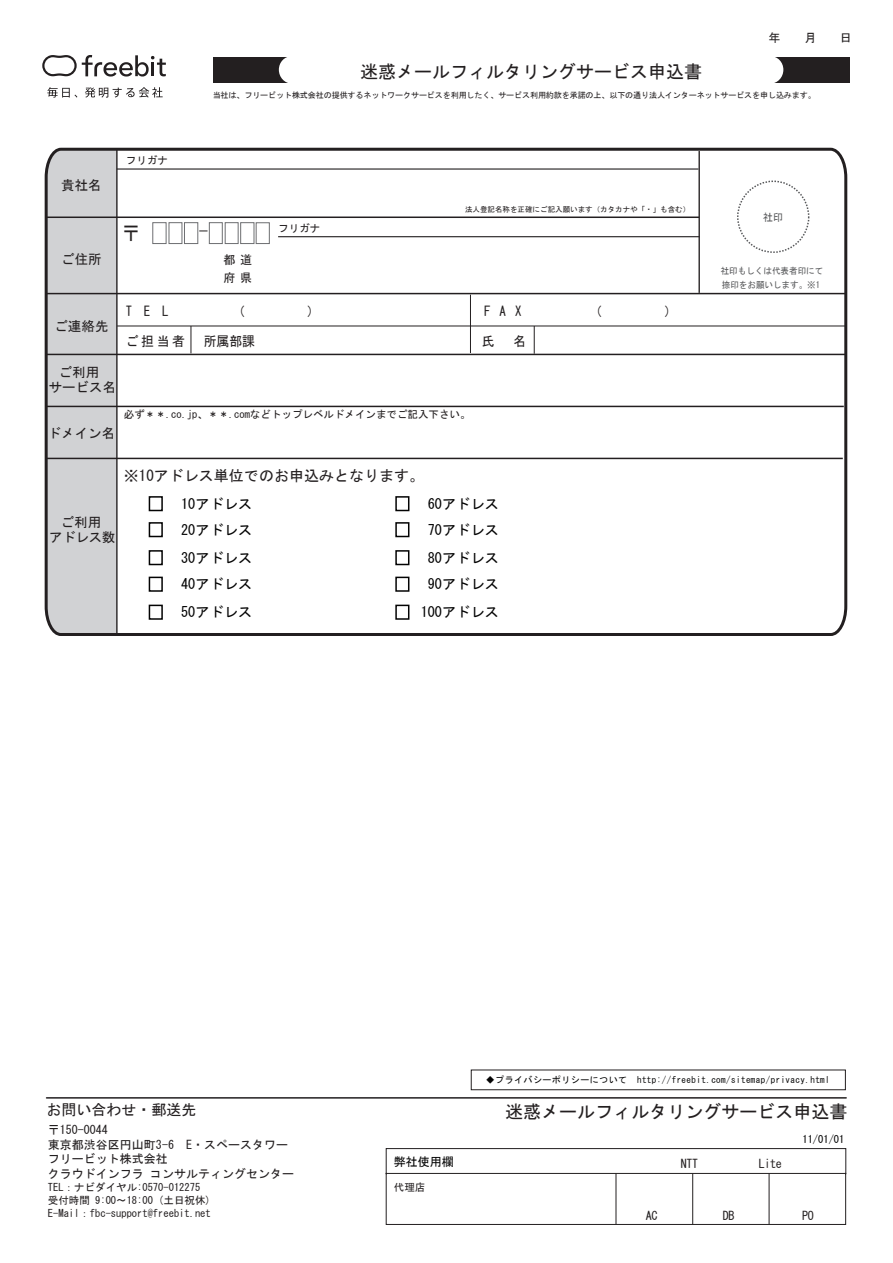
<style>
.page{position:relative;width:893px;height:1263px;background:#fff}
.page>*{position:absolute;margin:0;border:0;box-sizing:border-box;transform-origin:0 0}
.t1{font:19.2px "MS Gothic";color:#231f20}
.t2{font:18px "MS Gothic";color:#231f20}
.t3{font:15px "MS Gothic";color:#231f20}
.t4{font:14.25px/26px "MS Gothic";color:#030303}
.t5{font:13.5px/15px "MS Gothic";color:#231f20;text-align:center}
.t6{font:13.5px "MS Gothic";color:#231f20;scale:.95 1}
.t7{font:13.5px/15px "MS Gothic";letter-spacing:-.025em;color:#231f20;text-align:center}
.t8{font:12px/14.4px "MS Gothic";color:#231f20}
.t9{font:12px "MS Gothic";color:#030303}
.t10{font:10.5px/12.6px "MS Gothic";color:#231f20}
.t11{font:10.5px "MS Gothic";color:#030303}
.t12{font:10.5px "MS Gothic";color:#57585a;scale:.95 1}
.t13{font:9px "MS Gothic";letter-spacing:.05em;color:#030303}
.t14{font:9px/13.5px "MS Gothic";color:#57585a;scale:.95 1}
.t15{font:8.1px "MS Gothic";letter-spacing:-.02em;color:#231f20}
.t16{font:7.5px "MS Gothic";color:#231f20}
</style>
<div class="page">
<hr style="left:45px;top:354px;width:800px;height:1px;background:#231f20">
<hr style="left:45px;top:406px;width:798px;height:1px;background:#231f20">
<hr style="left:45px;top:458px;width:797px;height:1px;background:#231f20">
<svg style="left:46px;top:147px;width:802px;height:489px"></svg>
<div style="left:213px;top:57px;width:636px;height:26px;background:#231f20"></div>
<div style="left:279px;top:56px;width:504px;height:28px;background:#fff;border-radius:13px"></div>
<svg style="left:85px;top:87px;width:78px;height:11px"></svg>
<svg style="left:47px;top:87px;width:30px;height:11px"></svg>
<svg style="left:42px;top:55px;width:124px;height:22px"></svg>
<hr style="left:47px;top:217px;width:652px;height:1px;background:#231f20">
<hr style="left:470px;top:295px;width:1px;height:58px;background:#231f20">
<svg style="left:152px;top:222px;width:118px;height:22px"></svg>
<hr style="left:117px;top:326px;width:728px;height:1px;background:#231f20">
<svg style="left:534px;top:326px;width:1px;height:28px"></svg>
<hr style="left:47px;top:293px;width:798px;height:1px;background:#231f20">
<hr style="left:698px;top:151px;width:1px;height:142px;background:#231f20">
<hr style="left:116px;top:150px;width:1px;height:484px;background:#231f20">
<div style="left:737px;top:181px;width:72px;height:72px;border:2px dashed #57585a;border-radius:50%"></div>
<hr style="left:117px;top:168px;width:581px;height:2px;background:#231f20">
<hr style="left:278px;top:236px;width:421px;height:1px;background:#231f20">
<svg style="left:191px;top:326px;width:1px;height:27px"></svg>
<hr style="left:47px;top:1097px;width:799px;height:2px;background:#231f20">
<svg style="left:385px;top:1148px;width:461px;height:77px"></svg>
<div style="left:471px;top:1070px;width:374px;height:20px;border:1px solid #231f20"></div>
<div style="left:149px;top:496px;width:14px;height:15px;background:#fff;border:2px solid #030303"></div>
<div style="left:149px;top:522px;width:14px;height:15px;background:#fff;border:2px solid #030303"></div>
<div style="left:149px;top:550px;width:14px;height:15px;background:#fff;border:2px solid #030303"></div>
<div style="left:149px;top:577px;width:14px;height:15px;background:#fff;border:2px solid #030303"></div>
<div style="left:149px;top:605px;width:14px;height:15px;background:#fff;border:2px solid #030303"></div>
<div style="left:395px;top:496px;width:14px;height:15px;background:#fff;border:2px solid #030303"></div>
<div style="left:395px;top:522px;width:14px;height:15px;background:#fff;border:2px solid #030303"></div>
<div style="left:395px;top:550px;width:14px;height:15px;background:#fff;border:2px solid #030303"></div>
<div style="left:395px;top:577px;width:14px;height:15px;background:#fff;border:2px solid #030303"></div>
<div style="left:395px;top:605px;width:14px;height:15px;background:#fff;border:2px solid #030303"></div>
<h2 class="t2" style="left:360px;top:63px;width:343px">迷惑メールフィルタリングサービス申込書</h2>
<p class="t15" style="left:213px;top:91px;width:604px">当社は、フリービット株式会社の提供するネットワークサービスを利用したく、サービス利用約款を承諾の上、以下の通り法人インターネットサービスを申し込みます。</p>
<p class="t5" style="left:61px;top:178px;width:42px">貴社名</p>
<p class="t5" style="left:61px;top:252px;width:42px">ご住所</p>
<p class="t5" style="left:54px;top:319px;width:56px">ご連絡先</p>
<p class="t5" style="left:49px;top:364px;width:69px">ご利用<br>サービス名</p>
<p class="t5" style="left:48px;top:426px;width:69px">ドメイン名</p>
<p class="t10" style="left:126px;top:154px;width:44px">フリガナ</p>
<h1 class="t1" style="left:121px;top:224px;width:21px">〒</h1>
<p class="t8" style="left:223px;top:251px;width:30px;line-height:18px">都道府県</p>
<p class="t10" style="left:278px;top:222px;width:44px">フリガナ</p>
<p class="t6" style="left:126px;top:304px;width:46px">TEL</p>
<p class="t6" style="left:232px;top:304px;width:15px">（</p>
<p class="t6" style="left:307px;top:304px;width:15px">）</p>
<p class="t6" style="left:126px;top:334px;width:64px">ご担当者</p>
<p class="t6" style="left:204px;top:334px;width:55px">所属部課</p>
<p class="t16" style="left:465px;top:206px;width:226px">法人登記名称を正確にご記入願います（カタカナや「・」も含む）</p>
<p class="t6" style="left:484px;top:305px;width:41px">FAX</p>
<p class="t6" style="left:589px;top:304px;width:15px">（</p>
<p class="t6" style="left:664px;top:304px;width:15px">）</p>
<p class="t6" style="left:482px;top:334px;width:15px">氏</p>
<p class="t6" style="left:513px;top:334px;width:15px">名</p>
<p class="t10" style="left:124px;top:408px;width:348px">必ず＊＊.co.jp、＊＊.comなどトップレベルドメインまでご記入下さい。</p>
<p class="t7" style="left:49px;top:514px;width:68px">ご利用<br>アドレス数</p>
<h3 class="t3" style="left:124px;top:468px;width:302px">※10アドレス単位でのお申込みとなります。</h3>
<h3 class="t4" style="left:181px;top:490px;width:73px">10アドレス<br>20アドレス</h3>
<h3 class="t4" style="left:181px;top:544px;width:73px;line-height:26.5px">30アドレス<br>40アドレス</h3>
<h3 class="t4" style="left:181px;top:599px;width:73px">50アドレス</h3>
<h3 class="t4" style="left:428px;top:490px;width:73px">60アドレス<br>70アドレス</h3>
<h3 class="t4" style="left:428px;top:544px;width:73px;line-height:26.5px">80アドレス<br>90アドレス</h3>
<h3 class="t4" style="left:420px;top:599px;width:80px">100アドレス</h3>
<p class="t12" style="left:763px;top:211px;width:22px">社印</p>
<p class="t14" style="left:720px;top:264px;width:109px">社印もしくは代表者印にて捺印をお願いします。※1</p>
<p class="t13" style="left:486px;top:1075px;width:345px">◆プライバシーポリシーについて　http://freebit.com/sitemap/privacy.html</p>
<h3 class="t3" style="left:46px;top:1103px;width:152px">お問い合わせ・郵送先</h3>
<p class="t8" style="left:48px;top:1123px;width:248px">〒150-0044<br>東京都渋谷区円山町3-6　E・スペースタワーフリービット株式会社<br>クラウドインフラ コンサルティングセンター</p>
<p class="t10" style="left:48px;top:1181px;width:164px">TEL：ナビダイヤル:0570-012275受付時間 9:00～18:00 (土日祝休)<br>E-Mail：fbc-support@freebit.net</p>
<h2 class="t2" style="left:505px;top:1102px;width:343px">迷惑メールフィルタリングサービス申込書</h2>
<p class="t9" style="left:394px;top:1156px;width:61px">弊社使用欄</p>
<p class="t8" style="left:680px;top:1156px;width:19px">NTT</p>
<p class="t8" style="left:758px;top:1156px;width:25px">Lite</p>
<p class="t10" style="left:394px;top:1181px;width:33px">代理店</p>
<p class="t11" style="left:802px;top:1134px;width:43px">11/01/01</p>
<p class="t8" style="left:646px;top:1209px;width:13px">AC</p>
<p class="t8" style="left:722px;top:1209px;width:13px">DB</p>
<p class="t8" style="left:802px;top:1209px;width:13px">PO</p>
</div>
